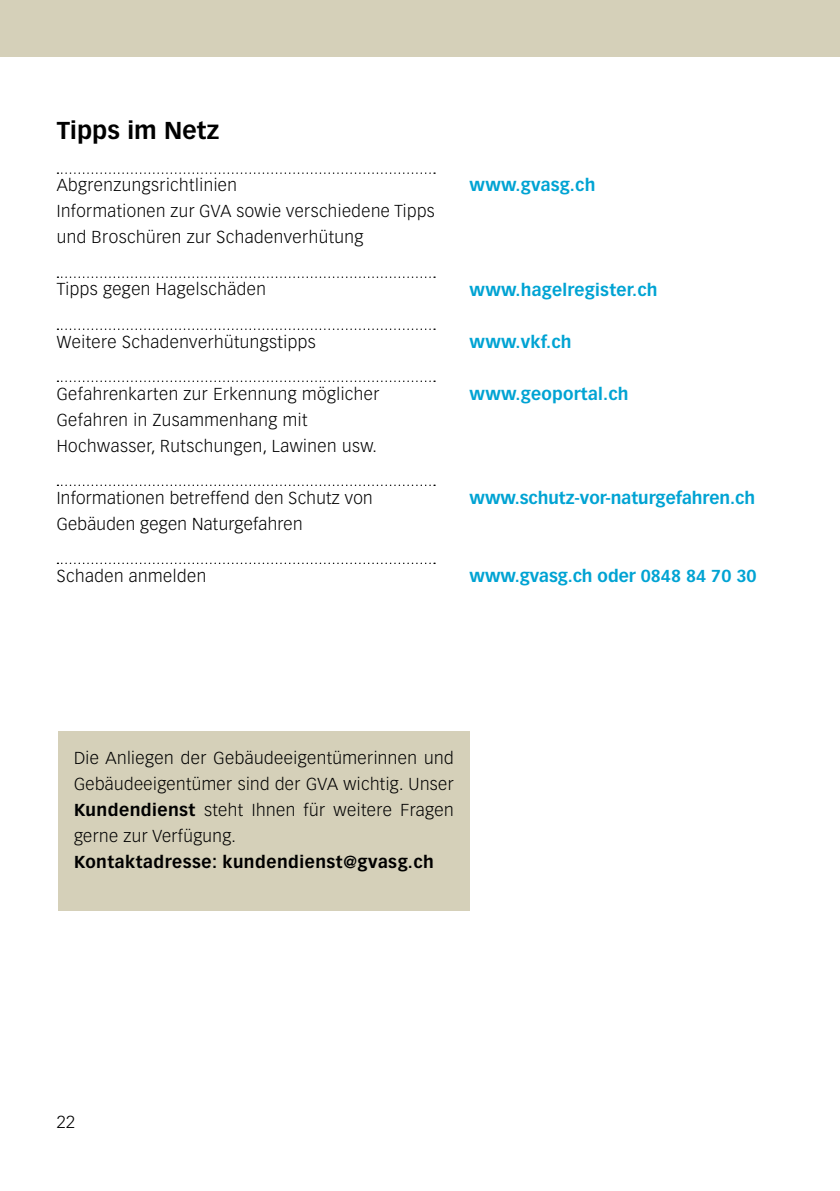
<style>
.page{position:relative;width:840px;height:1191px;background:#fff}
.page>*{position:absolute;margin:0;border:0;box-sizing:border-box;transform-origin:0 0}
.t1{font:700 24px "Vectora LH";letter-spacing:.005em;color:#000}
.t2{font:300 17px/26px "Vectora LH";letter-spacing:.03em;color:#000}
.t3{font:700 17px "Vectora LH";letter-spacing:.01em;color:#00a3d3}
.t4{font:700 17px "Vectora LH";letter-spacing:.03em;color:#000}
.s1{font-weight:700}
</style>
<div class="page">
<div style="left:0;top:0;width:839px;height:57px;background:#d5d0b9"></div>
<svg style="left:57px;top:172px;width:378px;height:2px"></svg>
<svg style="left:57px;top:276px;width:378px;height:2px"></svg>
<svg style="left:57px;top:328px;width:378px;height:2px"></svg>
<svg style="left:57px;top:380px;width:378px;height:2px"></svg>
<svg style="left:57px;top:484px;width:378px;height:2px"></svg>
<svg style="left:57px;top:562px;width:378px;height:2px"></svg>
<div style="left:58px;top:731px;width:411px;height:180px;background:#d5d0b9"></div>
<hr style="left:839px;top:57px;width:1px;height:1134px;background:#d5d0b9">
<h1 class="t1" style="left:57px;top:116px;width:164px">Tipps im Netz</h1>
<p class="t2" style="left:57px;top:173px;width:379px">Abgrenzungsrichtlinien<br>Informationen zur GVA sowie verschiedene Tipps und Broschüren zur Schadenverhütung</p>
<p class="t2" style="left:57px;top:277px;width:210px">Tipps gegen Hagelschäden</p>
<p class="t2" style="left:57px;top:329px;width:260px">Weitere Schadenverhütungstipps</p>
<p class="t2" style="left:57px;top:381px;width:324px">Gefahrenkarten zur Erkennung möglicher<br>Gefahren in Zusammenhang mit<br>Hochwasser, Rutschungen, Lawinen usw.</p>
<p class="t2" style="left:57px;top:485px;width:317px">Informationen betreffend den Schutz von<br>Gebäuden gegen Naturgefahren</p>
<p class="t2" style="left:57px;top:563px;width:151px">Schaden anmelden</p>
<p class="t3" style="left:469px;top:175px;width:127px">www.gvasg.ch</p>
<p class="t3" style="left:469px;top:279px;width:189px">www.hagelregister.ch</p>
<p class="t3" style="left:469px;top:331px;width:103px">www.vkf.ch</p>
<p class="t3" style="left:469px;top:383px;width:160px">www.geoportal.ch</p>
<p class="t3" style="left:469px;top:487px;width:287px">www.schutz-vor-naturgefahren.ch</p>
<p class="t3" style="left:469px;top:565px;width:288px">www.gvasg.ch oder 0848 84 70 30</p>
<p class="t2" style="left:74px;top:745px;width:381px;text-align:justify">Die Anliegen der Gebäudeeigentümerinnen und Gebäudeeigentümer sind der GVA wichtig. Unser <span class="s1">Kundendienst</span> steht Ihnen für weitere Fragen gerne zur Verfügung.</p>
<p class="t4" style="left:74px;top:851px;width:361px">Kontaktadresse: kundendienst@gvasg.ch</p>
<p class="t2" style="left:57px;top:1109px;width:20px">22</p>
</div>
